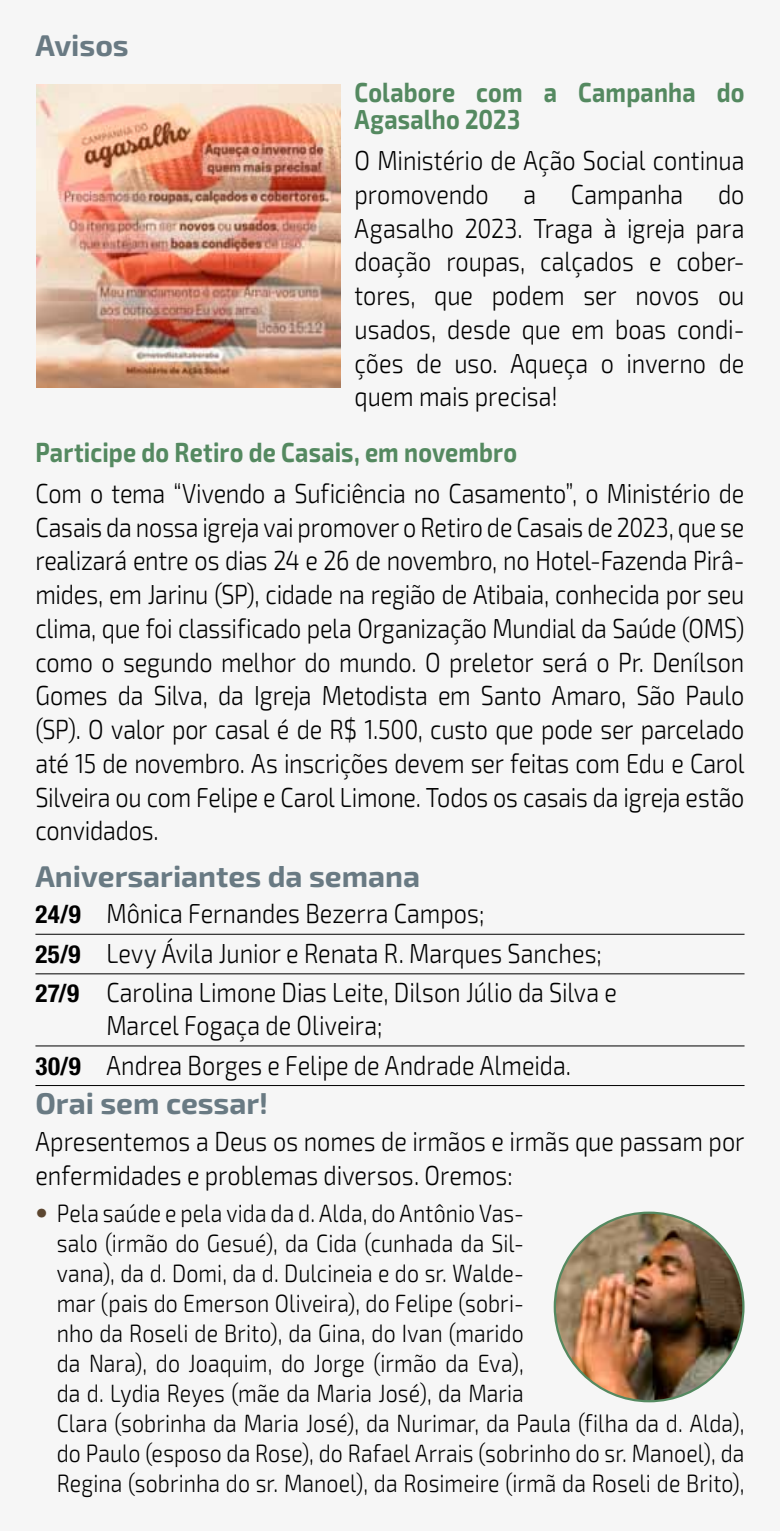
<style>
.page{position:relative;width:780px;height:1531px;background:#f6f6f6}
.page>*{position:absolute;margin:0;border:0;box-sizing:border-box;transform-origin:0 0}
.t1{font:700 30px "Exo 2";color:#697a83}
.t2{font:300 27.5px/33.8px "Exo 2";color:#000;scale:.85 1}
.t3{font:700 27.5px/27.5px "Exo 2";letter-spacing:.01em;color:#548960;scale:.85 1}
.t4{font:300 25px/30px "Exo 2";letter-spacing:.005em;color:#000;scale:.85 1}
.s1{font-family:"Helvetica Neue LT Std";font-weight:700;font-stretch:condensed;font-size:25px}
.s2{font-family:"Helvetica Neue LT Std";font-weight:700;font-stretch:condensed;color:#5c4630}
</style>
<div class="page">
<hr style="left:35px;top:934px;width:709px;height:1px;background:#000">
<hr style="left:35px;top:973px;width:709px;height:1px;background:#000">
<hr style="left:35px;top:1045px;width:709px;height:1px;background:#000">
<hr style="left:35px;top:1085px;width:709px;height:1px;background:#000">
<img style="left:36px;top:84px;width:304px;height:304px">
<img style="left:554px;top:1212px;width:189px;height:189px;border-radius:94px">
<p class="t1" style="left:35px;top:28px;width:95px">Avisos</p>
<p class="t3" style="left:354px;top:79px;width:460px">Colabore com a Campanha do<br>Agasalho 2023</p>
<p class="t2" style="left:354px;top:144px;width:460px">O Ministério de Ação Social continua promovendo</p>
<p class="t2" style="left:523px;top:178px;width:16px">a</p>
<p class="t2" style="left:571px;top:178px;width:134px">Campanha</p>
<p class="t2" style="left:354px;top:178px;width:460px;text-align:justify;text-indent:363px">do Agasalho 2023. Traga à igreja para doação roupas, calçados e cober&shy;tores, que podem ser novos ou usados, desde que em boas condi&shy;ções de uso. Aqueça o inverno de quem mais precisa!</p>
<p class="t3" style="left:35px;top:439px;width:568px">Participe do Retiro de Casais, em novembro</p>
<p class="t2" style="left:35px;top:477px;width:835px;text-align:justify">Com o tema “Vivendo a Suficiência no Casamento”, o Ministério de Casais da nossa igreja vai promover o Retiro de Casais de 2023, que se realizará entre os dias 24 e 26 de novembro, no Hotel-Fazenda Pirâ&shy;mides, em Jarinu (SP), cidade na região de Atibaia, conhecida por seu clima, que foi classificado pela Organização Mundial da Saúde (OMS) como o segundo melhor do mundo. O preletor será o Pr. Denílson Gomes da Silva, da Igreja Metodista em Santo Amaro, São Paulo (SP). O valor por casal é de R$ 1.500, custo que pode ser parcelado até 15 de novembro. As inscrições devem ser feitas com Edu e Carol Silveira ou com Felipe e Carol Limone. Todos os casais da igreja estão convidados.</p>
<p class="t1" style="left:35px;top:859px;width:386px">Aniversariantes da semana</p>
<p class="t2" style="left:35px;top:894px;width:685px;line-height:39.5px"><span class="s1">24/9</span> Mônica Fernandes Bezerra Campos;<br><span class="s1">25/9</span> Levy Ávila Junior e Renata R. Marques Sanches;<br><span class="s1">27/9</span> Carolina Limone Dias Leite, Dilson Júlio da Silva e</p>
<p class="t2" style="left:35px;top:1006px;width:631px;line-height:39.5px;text-indent:71px">Marcel Fogaça de Oliveira;<br><span class="s1">30/9</span> Andrea Borges e Felipe de Andrade Almeida.</p>
<p class="t1" style="left:35px;top:1086px;width:234px">Orai sem cessar!</p>
<p class="t2" style="left:35px;top:1125px;width:835px">Apresentemos a Deus os nomes de irmãos e irmãs que passam por enfermidades e problemas diversos. Oremos:</p>
<p class="t4" style="left:57px;top:1199px;width:810px;text-indent:-21px"><span class="s2">•</span> Pela saúde e pela vida da d. Alda, do Antônio Vas-<br>salo (irmão do Gesué), da Cida (cunhada da Sil-<br>vana), da d. Domi, da d. Dulcineia e do sr. Walde-<br>mar (pais do Emerson Oliveira), do Felipe (sobri-<br>nho da Roseli de Brito), da Gina, do Ivan (marido<br>da Nara), do Joaquim, do Jorge (irmão da Eva),<br>da d. Lydia Reyes (mãe da Maria José), da Maria<br>Clara (sobrinha da Maria José), da Nurimar, da Paula (filha da d. Alda), do Paulo (esposo da Rose), do Rafael Arrais (sobrinho do sr. Manoel), da Regina (sobrinha do sr. Manoel), da Rosimeire (irmã da Roseli de Brito),</p>
</div>
